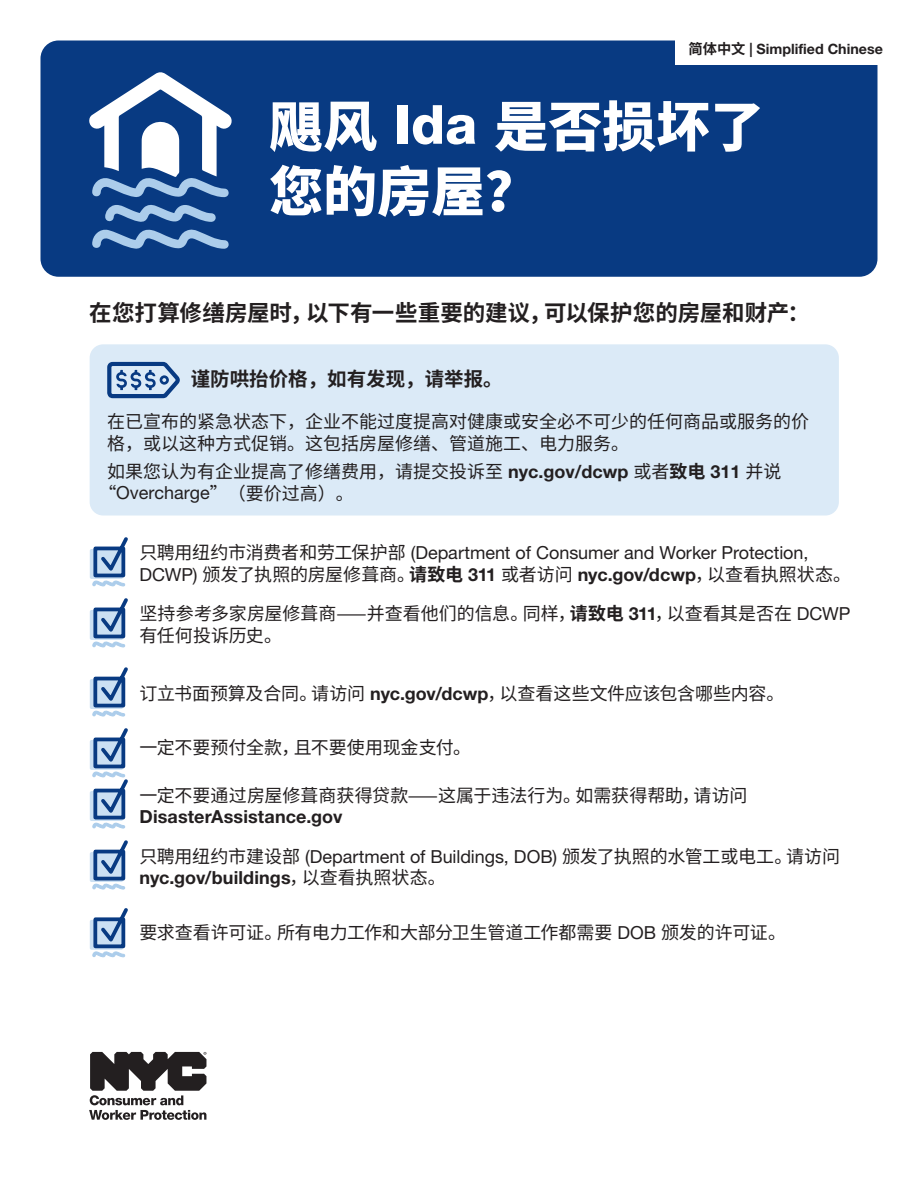
<style>
.page{position:relative;width:918px;height:1188px;background:#fff}
.page>*{position:absolute;margin:0;border:0;box-sizing:border-box;transform-origin:0 0}
.t1{font:900 54px/64.8px "Noto Sans CJ Ksc";color:#fff}
.t2{font:700 22.5px "Noto Sans CJ Ksc";color:#231f20}
.t3{font:700 19.5px "Noto Sans CJ Ksc";color:#231f20}
.t4{font:18px/21.6px "Noto Sans CJ Ksc";color:#231f20}
.t5{font:18px/39.5px "Helvetica Neue LT Std";color:#231f20}
.t6{font:700 18px "Helvetica Neue LT Std";letter-spacing:.005em;color:#231f20}
.t7{font:700 14.25px "Helvetica Neue LT Std";color:#231f20}
.s1{font-family:"Noto Sans CJ Ksc"}
.s2{font-family:"Helvetica Neue LT Std";font-weight:800}
.s3{font-family:"Helvetica Neue LT Std";font-weight:700}
.s4{font-weight:700}
.s5{font-family:"Helvetica Neue LT Std"}
.s6{font-family:"Noto Sans CJ Ksc";font-weight:400}
</style>
<div class="page">
<div style="left:40px;top:40px;width:838px;height:237px;background:#083a82;border-radius:18px"></div>
<svg style="left:89px;top:72px;width:143px;height:125px"></svg>
<svg style="left:105px;top:205px;width:111px;height:17px"></svg>
<svg style="left:92px;top:229px;width:137px;height:20px"></svg>
<div style="left:90px;top:344px;width:749px;height:172px;background:#dbeaf7;border-radius:14px"></div>
<svg style="left:107px;top:361px;width:73px;height:38px"></svg>
<svg style="left:89px;top:1052px;width:117px;height:68px"></svg>
<div style="left:90px;top:549px;width:33px;height:30px;background:#cbe0f3;border-radius:2px"></div>
<svg style="left:92px;top:537px;width:36px;height:50px"></svg>
<div style="left:90px;top:610px;width:33px;height:30px;background:#cbe0f3;border-radius:2px"></div>
<svg style="left:92px;top:598px;width:36px;height:50px"></svg>
<div style="left:90px;top:679px;width:33px;height:30px;background:#cbe0f3;border-radius:2px"></div>
<svg style="left:92px;top:667px;width:36px;height:50px"></svg>
<div style="left:90px;top:791px;width:33px;height:30px;background:#cbe0f3;border-radius:2px"></div>
<div style="left:90px;top:852px;width:33px;height:30px;background:#cbe0f3;border-radius:2px"></div>
<svg style="left:92px;top:840px;width:36px;height:50px"></svg>
<div style="left:90px;top:920px;width:33px;height:30px;background:#cbe0f3;border-radius:2px"></div>
<svg style="left:92px;top:908px;width:36px;height:50px"></svg>
<div style="left:90px;top:740px;width:33px;height:30px;background:#cbe0f3;border-radius:2px"></div>
<svg style="left:92px;top:728px;width:36px;height:101px"></svg>
<div style="left:675px;top:32px;width:243px;height:33px;background:#fff"></div>
<p class="t7" style="left:688px;top:40px;width:196px"><span class="s1">简体中文</span> | Simplified Chinese</p>
<h1 class="t1" style="left:269px;top:95px;width:497px">飓风 <span class="s2">Ida</span> 是否损坏了您的房屋？</h1>
<p class="t2" style="left:89px;top:300px;width:722px">在您打算修缮房屋时，以下有一些重要的建议，可以保护您的房屋和财产：</p>
<p class="t3" style="left:191px;top:368px;width:313px">谨防哄抬价格，如有发现，请举报。</p>
<p class="t4" style="left:107px;top:411px;width:703px">在已宣布的紧急状态下，企业不能过度提高对健康或安全必不可少的任何商品或服务的价格，或以这种方式促销。这包括房屋修缮、管道施工、电力服务。</p>
<p class="t4" style="left:107px;top:461px;width:676px">如果您认为有企业提高了修缮费用，请提交投诉至 <span class="s3">nyc.gov/dcwp</span> 或者<span class="s4">致电</span> <span class="s3">311</span> 并说</p>
<p class="t5" style="left:98px;top:473px;width:257px"><span class="s1">“</span>Overcharge<span class="s1">”（要价过高）。</span></p>
<p class="t5" style="left:140px;top:533px;width:670px"><span class="s1">只聘用纽约市消费者和劳工保护部</span> (Department of Consumer and Worker Protection,</p>
<p class="t4" style="left:140px;top:555px;width:713px;line-height:39.5px"><span class="s5">DCWP)</span> 颁发了执照的房屋修葺商。<span class="s4">请致电</span> <span class="s3">311</span> 或者访问 <span class="s3">nyc.gov/dcwp</span>，以查看执照状态。坚持参考多家房屋修葺商——并查看他们的信息。同样，<span class="s4">请致电</span> <span class="s3">311</span>，以查看其是否在 <span class="s5">DCWP</span></p>
<p class="t4" style="left:140px;top:625px;width:144px">有任何投诉历史。</p>
<p class="t4" style="left:140px;top:683px;width:647px">订立书面预算及合同。请访问 <span class="s3">nyc.gov/dcwp</span>，以查看这些文件应该包含哪些内容。</p>
<p class="t4" style="left:140px;top:737px;width:333px">一定不要预付全款，且不要使用现金支付。</p>
<p class="t4" style="left:140px;top:785px;width:609px">一定不要通过房屋修葺商获得贷款——这属于违法行为。如需获得帮助，请访问</p>
<p class="t5" style="left:140px;top:797px;width:702px"><span class="s4">DisasterAssistance.gov<br></span><span class="s1">只聘用纽约市建设部</span> (Department of Buildings, DOB) <span class="s1">颁发了执照的水管工或电工。请访问</span></p>
<p class="t6" style="left:140px;top:867px;width:308px">nyc.gov/buildings<span class="s6">，以查看执照状态。</span></p>
<p class="t4" style="left:140px;top:922px;width:648px">要求查看许可证。所有电力工作和大部分卫生管道工作都需要 <span class="s5">DOB</span> 颁发的许可证。</p>
</div>
